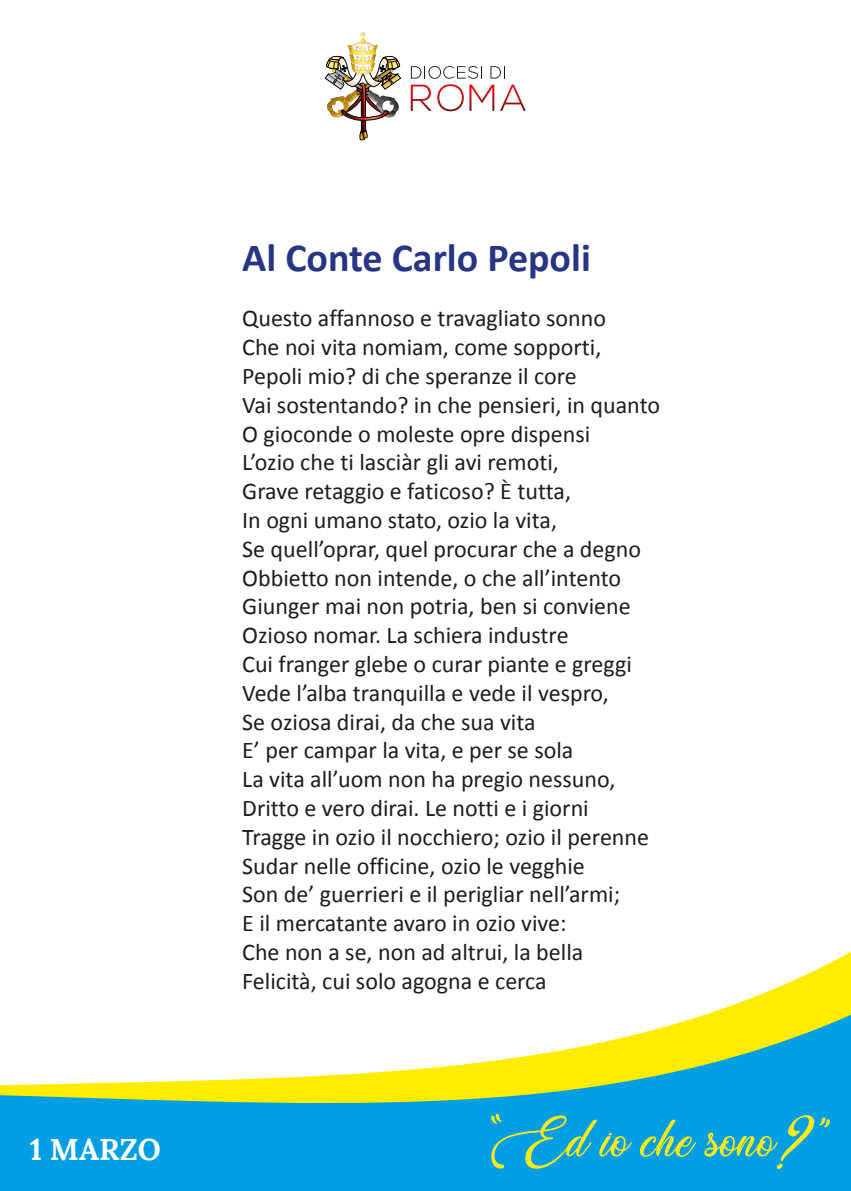
<style>
.page{position:relative;width:851px;height:1191px;background:#fff}
.page>*{position:absolute;margin:0;border:0;box-sizing:border-box;transform-origin:0 0}
.t1{font:52px "Weather Sunday Personal Use";color:#feeb17}
.t2{font:700 40px "Calibri";color:#283583}
.t3{font:30px "Lora";color:#fff}
.t4{font:24px/28.8px "Calibri";color:#1d1d1b}
</style>
<div class="page">
<div style="left:0;top:1104px;width:850px;height:87px;background:#009fe3"></div>
<svg style="left:0;top:952px;width:850px;height:152px"></svg>
<svg style="left:490px;top:1113px;width:12px;height:10px"></svg>
<svg style="left:819px;top:1117px;width:11px;height:10px"></svg>
<img style="left:325px;top:33px;width:75px;height:108px">
<svg style="left:410px;top:66px;width:115px;height:45px"></svg>
<p class="t3" style="left:30px;top:1127px;width:133px">1 MARZO</p>
<h2 class="t2" style="left:242px;top:232px;width:350px">Al Conte Carlo Pepoli</h2>
<p class="t4" style="left:242px;top:304px;width:419px">Questo affannoso e travagliato sonno<br>Che noi vita nomiam, come sopporti, Pepoli mio? di che speranze il core<br>Vai sostentando? in che pensieri, in quanto O gioconde o moleste opre dispensi<br>L’ozio che ti lasciàr gli avi remoti,<br>Grave retaggio e faticoso? È tutta,<br>In ogni umano stato, ozio la vita,<br>Se quell’oprar, quel procurar che a degno Obbietto non intende, o che all’intento Giunger mai non potria, ben si conviene Ozioso nomar. La schiera industre<br>Cui franger glebe o curar piante e greggi Vede l’alba tranquilla e vede il vespro,<br>Se oziosa dirai, da che sua vita<br>E’ per campar la vita, e per se sola<br>La vita all’uom non ha pregio nessuno, Dritto e vero dirai. Le notti e i giorni<br>Tragge in ozio il nocchiero; ozio il perenne Sudar nelle officine, ozio le vegghie<br>Son de’ guerrieri e il perigliar nell’armi;<br>E il mercatante avaro in ozio vive:<br>Che non a se, non ad altrui, la bella Felicità, cui solo agogna e cerca</p>
<h1 class="t1" style="left:490px;top:1107px;width:328px">Ed io che sono?</h1>
</div>
